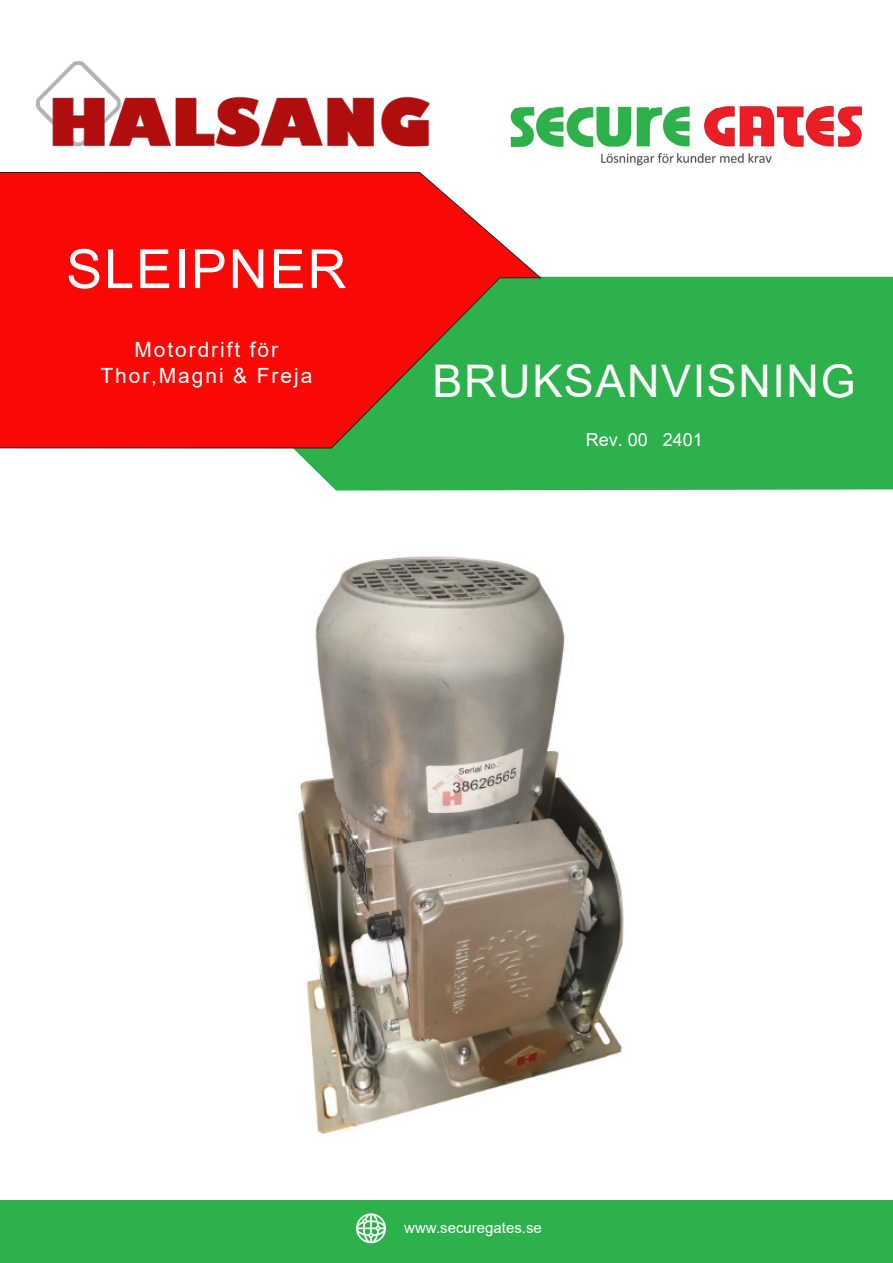
<style>
.page{position:relative;width:893px;height:1263px;background:#fff}
.page>*{position:absolute;margin:0;border:0;box-sizing:border-box;transform-origin:0 0}
.Titre_1{font:54px "Arial";letter-spacing:.035em;color:#fff}
.Titre_1-2{font:45px "Arial";letter-spacing:.035em;color:#fff}
.bodytexte{font:21px/25.2px "Arial";letter-spacing:.09em;color:#fff;text-align:center}
.bodytexte-2{font:18px "Arial";color:#fff}
.t1{font:15px "Arial";color:#fff}
</style>
<div class="page">
<div style="left:289px;top:277px;width:604px;height:213px;background:#2db14c"></div>
<svg style="left:0;top:172px;width:541px;height:276px;background:#da2517"></svg>
<div style="left:0;top:1200px;width:893px;height:63px;background:#2db14c"></div>
<svg style="left:356px;top:1213px;width:30px;height:30px"></svg>
<img style="left:482px;top:105px;width:381px;height:98px">
<img style="left:36px;top:62px;width:393px;height:85px">
<img style="left:298px;top:556px;width:326px;height:579px">
<p class="Titre_1" style="left:66px;top:232px;width:282px">SLEIPNER</p>
<p class="bodytexte" style="left:100px;top:337px;width:213px">Motordrift för<br>Thor,Magni &amp; Freja</p>
<p class="Titre_1-2" style="left:433px;top:350px;width:425px">BRUKSANVISNING</p>
<p class="bodytexte-2" style="left:586px;top:428px;width:119px">Rev. 00 2401</p>
<p class="t1" style="left:404px;top:1217px;width:139px">www.securegates.se</p>
</div>
